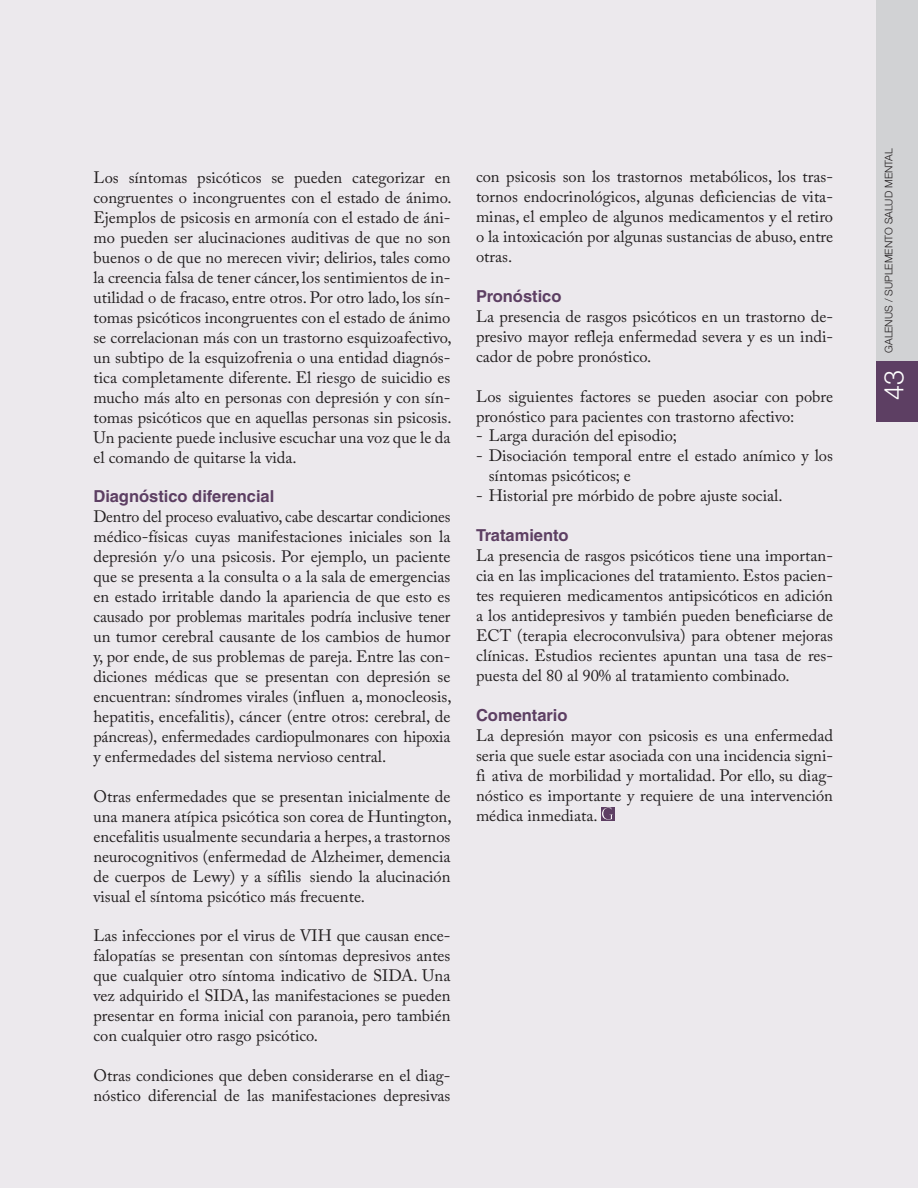
<style>
.page{position:relative;width:918px;height:1188px;background:#ece9ed}
.page>*{position:absolute;margin:0;border:0;box-sizing:border-box;transform-origin:0 0}
.t1{font:300 27px "Helvetica Neue";color:#fff}
.t2{font:16.5px/20px "Adobe Caslon Pro";color:#231f20;text-align:justify}
.t3{font:700 16.5px "Helvetica LT Std";color:#5d3f63}
.t4{font:300 10.5px "Helvetica Neue";color:#231f20}
</style>
<div class="page">
<div style="left:600px;top:806px;width:14px;height:14px;background:#5d3f63"></div>
<svg style="left:602px;top:807px;width:11px;height:12px"></svg>
<div style="left:875px;top:0;width:43px;height:412px;background:#d1d2d4"></div>
<div style="left:875px;top:361px;width:43px;height:60px;background:#5d3f63"></div>
<p class="t2" style="left:93px;top:167px;width:360px">Los síntomas psicóticos se pueden categorizar en congruentes o incongruentes con el estado de ánimo.<br>Ejemplos de psicosis en armonía con el estado de áni&shy;mo pueden ser alucinaciones auditivas de que no son buenos o de que no merecen vivir; delirios, tales como la creencia falsa de tener cáncer, los sentimientos de in&shy;utilidad o de fracaso, entre otros. Por otro lado, los sín&shy;tomas psicóticos incongruentes con el estado de ánimo se correlacionan más con un trastorno esquizoafectivo, un subtipo de la esquizofrenia o una entidad diagnós&shy;tica completamente diferente. El riesgo de suicidio es mucho más alto en personas con depresión y con sín&shy;tomas psicóticos que en aquellas personas sin psicosis.<br>Un paciente puede inclusive escuchar una voz que le da el comando de quitarse la vida.</p>
<p class="t3" style="left:93px;top:486px;width:182px">Diagnóstico diferencial</p>
<p class="t2" style="left:93px;top:507px;width:360px">Dentro del proceso evaluativo, cabe descartar condiciones médico-físicas cuyas manifestaciones iniciales son la depresión y/o una psicosis. Por ejemplo, un paciente que se presenta a la consulta o a la sala de emergencias en estado irritable dando la apariencia de que esto es causado por problemas maritales podría inclusive tener un tumor cerebral causante de los cambios de humor y, por ende, de sus problemas de pareja. Entre las con&shy;diciones médicas que se presentan con depresión se encuentran: síndromes virales (influen a, monocleosis, hepatitis, encefalitis), cáncer (entre otros: cerebral, de páncreas), enfermedades cardiopulmonares con hipoxia y enfermedades del sistema nervioso central.</p>
<p class="t2" style="left:93px;top:786px;width:360px">Otras enfermedades que se presentan inicialmente de una manera atípica psicótica son corea de Huntington, encefalitis usualmente secundaria a herpes, a trastornos neurocognitivos (enfermedad de Alzheimer, demencia de cuerpos de Lewy) y a sífilis siendo la alucinación visual el síntoma psicótico más frecuente.</p>
<p class="t2" style="left:93px;top:926px;width:358px">Las infecciones por el virus de VIH que causan ence&shy;falopatías se presentan con síntomas depresivos antes que cualquier otro síntoma indicativo de SIDA. Una vez adquirido el SIDA, las manifestaciones se pueden presentar en forma inicial con paranoia, pero también con cualquier otro rasgo psicótico.</p>
<p class="t2" style="left:93px;top:1065px;width:358px">Otras condiciones que deben considerarse en el diag&shy;nóstico diferencial de las manifestaciones depresivas</p>
<p class="t2" style="left:476px;top:166px;width:358px">con psicosis son los trastornos metabólicos, los tras&shy;tornos endocrinológicos, algunas deficiencias de vita&shy;minas, el empleo de algunos medicamentos y el retiro o la intoxicación por algunas sustancias de abuso, entre otras.</p>
<p class="t3" style="left:476px;top:286px;width:87px">Pronóstico</p>
<p class="t2" style="left:476px;top:306px;width:359px">La presencia de rasgos psicóticos en un trastorno de&shy;presivo mayor refleja enfermedad severa y es un indi&shy;cador de pobre pronóstico.</p>
<p class="t2" style="left:476px;top:386px;width:358px">Los siguientes factores se pueden asociar con pobre pronóstico para pacientes con trastorno afectivo:</p>
<p class="t2" style="left:476px;top:426px;width:203px">- Larga duración del episodio;</p>
<p class="t2" style="left:489px;top:446px;width:346px;text-indent:-13px">- Disociación temporal entre el estado anímico y los síntomas psicóticos; e</p>
<p class="t2" style="left:476px;top:486px;width:308px">- Historial pre mórbido de pobre ajuste social.</p>
<p class="t3" style="left:476px;top:525px;width:94px">Tratamiento</p>
<p class="t2" style="left:476px;top:545px;width:358px">La presencia de rasgos psicóticos tiene una importan&shy;cia en las implicaciones del tratamiento. Estos pacien&shy;tes requieren medicamentos antipsicóticos en adición a los antidepresivos y también pueden beneficiarse de ECT (terapia elecroconvulsiva) para obtener mejoras clínicas. Estudios recientes apuntan una tasa de res&shy;puesta del 80 al 90% al tratamiento combinado.</p>
<p class="t3" style="left:476px;top:705px;width:93px">Comentario</p>
<p class="t2" style="left:476px;top:725px;width:358px">La depresión mayor con psicosis es una enfermedad seria que suele estar asociada con una incidencia signi&shy;fi ativa de morbilidad y mortalidad. Por ello, su diag&shy;nóstico es importante y requiere de una intervención médica inmediata.</p>
<p class="t4" style="left:882px;top:353px;width:206px;rotate:-90deg">GALENUS / SUPLEMENTO SALUD MENTAL</p>
<h1 class="t1" style="left:877px;top:400px;width:32px;rotate:-90deg">43</h1>
</div>
